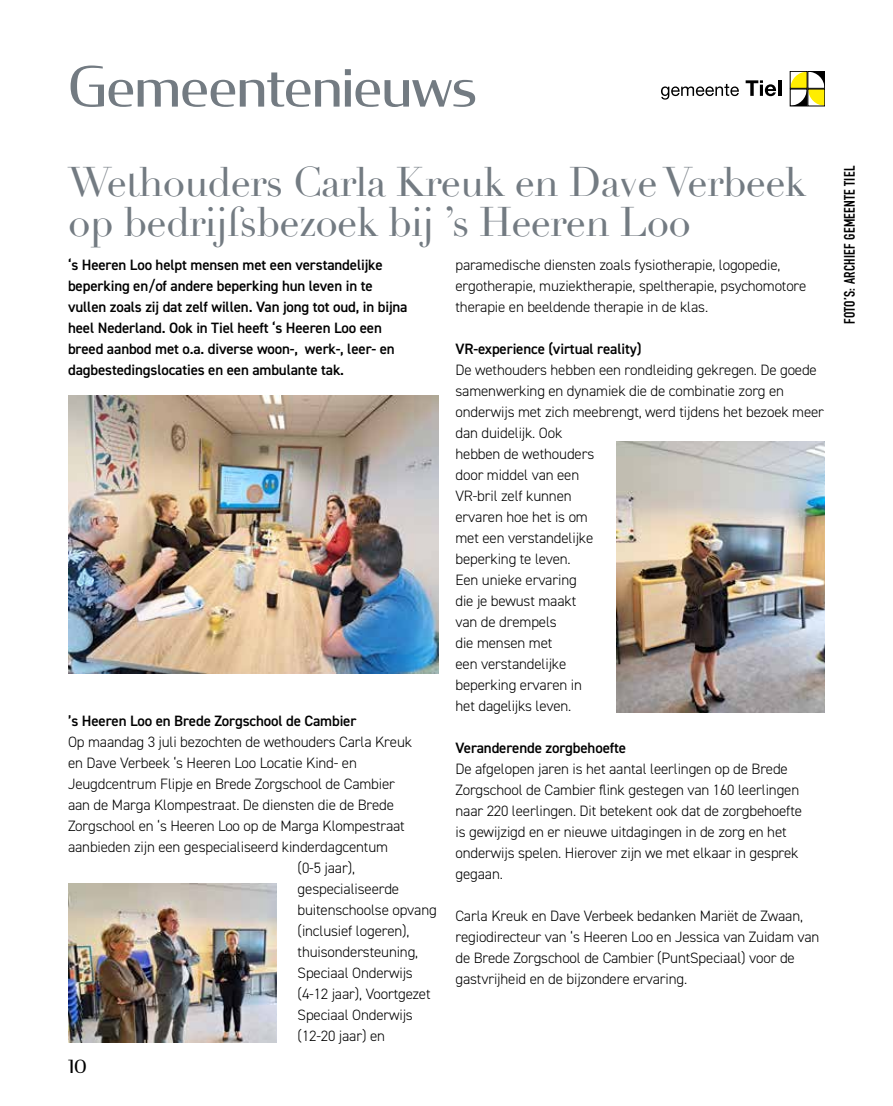
<style>
.page{position:relative;width:893px;height:1106px;background:#fff}
.page>*{position:absolute;margin:0;border:0;box-sizing:border-box;transform-origin:0 0}
.t1{font:55.2px "Condor";letter-spacing:-.01em;color:#737b82}
.t2{font:40.5px/40.5px "Didot";letter-spacing:-.02em;color:#737b82}
.t3{font:18px "Condor";color:#000}
.t4{font:300 15px/21px "DIN2014";letter-spacing:-.01em;color:#000}
.t5{font:600 15px/21px "DIN2014";letter-spacing:-.01em;color:#000}
.t6{font:700 15px "DIN Condensed";letter-spacing:.02em;color:#000}
</style>
<div class="page">
<div style="left:790px;top:71px;width:17px;height:17px;border:1px solid #000"></div>
<div style="left:808px;top:71px;width:17px;height:17px;border:1px solid #000"></div>
<svg style="left:790px;top:72px;width:35px;height:34px"></svg>
<div style="left:790px;top:89px;width:17px;height:17px;border:1px solid #000"></div>
<svg style="left:661px;top:84px;width:78px;height:16px"></svg>
<svg style="left:746px;top:80px;width:30px;height:16px"></svg>
<hr style="left:778px;top:80px;width:3px;height:16px;background:#000">
<img style="left:68px;top:395px;width:370px;height:278px">
<img style="left:617px;top:441px;width:208px;height:272px">
<img style="left:68px;top:884px;width:208px;height:158px">
<h1 class="t1" style="left:68px;top:51px;width:410px">Gemeentenieuws</h1>
<h2 class="t2" style="left:68px;top:162px;width:740px">Wethouders Carla Kreuk en Dave Verbeek op bedrijfsbezoek bij ’s Heeren Loo</h2>
<p class="t6" style="left:839px;top:324px;width:160px;rotate:-90deg">FOTO’S: ARCHIEF GEMEENTE TIEL</p>
<p class="t5" style="left:68px;top:254px;width:341px">‘s Heeren Loo helpt mensen met een verstandelijke beperking en/of andere beperking hun leven in te vullen zoals zij dat zelf willen. Van jong tot oud, in bijna heel Nederland. Ook in Tiel heeft ‘s Heeren Loo een breed aanbod met o.a. diverse woon-, werk-, leer- en dagbestedingslocaties en een ambulante tak.</p>
<p class="t4" style="left:455px;top:254px;width:352px">paramedische diensten zoals fysiotherapie, logopedie, ergotherapie, muziektherapie, speltherapie, psychomotore therapie en beeldende therapie in de klas.</p>
<p class="t5" style="left:455px;top:338px;width:187px">VR-experience (virtual reality)</p>
<p class="t4" style="left:455px;top:359px;width:370px">De wethouders hebben een rondleiding gekregen. De goede samenwerking en dynamiek die de combinatie zorg en onderwijs met zich meebrengt, werd tijdens het bezoek meer dan duidelijk. Ook<br>hebben de wethouders<br>door middel van een<br>VR-bril zelf kunnen<br>ervaren hoe het is om<br>met een verstandelijke<br>beperking te leven.<br>Een unieke ervaring<br>die je bewust maakt<br>van de drempels<br>die mensen met<br>een verstandelijke<br>beperking ervaren in<br>het dagelijks leven.</p>
<p class="t5" style="left:455px;top:737px;width:172px">Veranderende zorgbehoefte</p>
<p class="t4" style="left:455px;top:758px;width:348px">De afgelopen jaren is het aantal leerlingen op de Brede Zorgschool de Cambier flink gestegen van 160 leerlingen naar 220 leerlingen. Dit betekent ook dat de zorgbehoefte is gewijzigd en er nieuwe uitdagingen in de zorg en het onderwijs spelen. Hierover zijn we met elkaar in gesprek gegaan.</p>
<p class="t4" style="left:455px;top:905px;width:365px">Carla Kreuk en Dave Verbeek bedanken Mariët de Zwaan, regiodirecteur van ‘s Heeren Loo en Jessica van Zuidam van de Brede Zorgschool de Cambier (PuntSpeciaal) voor de gastvrijheid en de bijzondere ervaring.</p>
<p class="t5" style="left:68px;top:710px;width:290px">’s Heeren Loo en Brede Zorgschool de Cambier</p>
<p class="t4" style="left:68px;top:731px;width:346px">Op maandag 3 juli bezochten de wethouders Carla Kreuk</p>
<p class="t4" style="left:68px;top:752px;width:290px">en Dave Verbeek ‘s Heeren Loo Locatie Kind- en</p>
<p class="t4" style="left:68px;top:773px;width:328px">Jeugdcentrum Flipje en Brede Zorgschool de Cambier</p>
<p class="t4" style="left:68px;top:794px;width:328px">aan de Marga Klompestraat. De diensten die de Brede</p>
<p class="t4" style="left:68px;top:815px;width:338px">Zorgschool en ‘s Heeren Loo op de Marga Klompestraat</p>
<p class="t4" style="left:68px;top:836px;width:322px">aanbieden zijn een gespecialiseerd kinderdagcentum</p>
<p class="t4" style="left:298px;top:857px;width:59px">(0-5 jaar),</p>
<p class="t4" style="left:298px;top:878px;width:103px">gespecialiseerde</p>
<p class="t4" style="left:298px;top:899px;width:141px">buitenschoolse opvang</p>
<p class="t4" style="left:298px;top:920px;width:113px">(inclusief logeren),</p>
<p class="t4" style="left:298px;top:941px;width:122px">thuisondersteuning,</p>
<p class="t4" style="left:298px;top:962px;width:117px">Speciaal Onderwijs</p>
<p class="t4" style="left:298px;top:983px;width:135px">(4-12 jaar), Voortgezet</p>
<p class="t4" style="left:298px;top:1004px;width:117px">Speciaal Onderwijs</p>
<p class="t4" style="left:298px;top:1025px;width:89px">(12-20 jaar) en</p>
<p class="t3" style="left:68px;top:1055px;width:20px">10</p>
</div>
